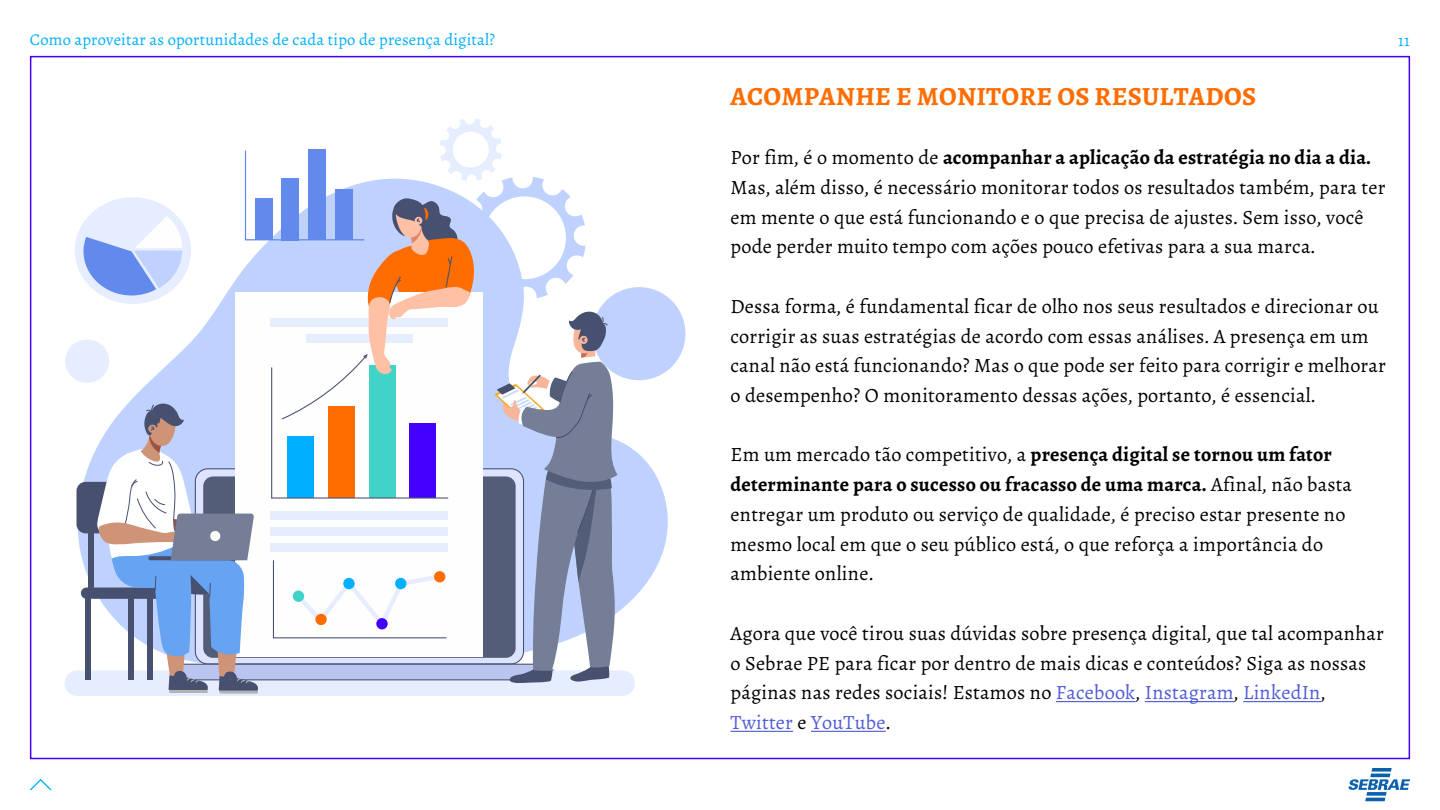
<style>
.page{position:relative;width:1440px;height:810px;background:#fff}
.page>*{position:absolute;margin:0;border:0;box-sizing:border-box;transform-origin:0 0}
.t1{font:700 26.25px "Alegreya";letter-spacing:.01em;color:#ff6d00}
.t2{font:20.25px/29.7px "Alegreya";letter-spacing:.01em;color:#000}
.t3{font:16.5px "Alegreya";letter-spacing:.01em;color:#00afff}
.s1{font-weight:700}
.s2{color:#4f5cd6}
</style>
<div class="page">
<svg style="left:30px;top:778px;width:22px;height:13px"></svg>
<hr style="left:1056px;top:701px;width:80px;height:1px;background:#4f5cd6">
<hr style="left:1145px;top:701px;width:89px;height:1px;background:#4f5cd6">
<hr style="left:1243px;top:701px;width:78px;height:1px;background:#4f5cd6">
<hr style="left:730px;top:731px;width:63px;height:1px;background:#4f5cd6">
<hr style="left:811px;top:731px;width:75px;height:1px;background:#4f5cd6">
<div style="left:64px;top:670px;width:571px;height:26px;background:#e6edff;border-radius:13px"></div>
<svg style="left:618px;top:287px;width:50px;height:325px;fill:#bfd2ff"></svg>
<div style="left:592px;top:287px;width:94px;height:93px;background:#bfd2ff;border-radius:50%"></div>
<svg style="left:65px;top:119px;width:553px;height:575px"></svg>
<svg style="left:1349px;top:768px;width:61px;height:33px"></svg>
<p class="t3" style="left:30px;top:30px;width:467px">Como aproveitar as oportunidades de cada tipo de presença digital?</p>
<p class="t3" style="left:1398px;top:30px;width:13px">11</p>
<p class="t1" style="left:730px;top:79px;width:527px">ACOMPANHE E MONITORE OS RESULTADOS</p>
<p class="t2" style="left:730px;top:143px;width:656px">Por fim, é o momento de <span class="s1">acompanhar a aplicação da estratégia no dia a dia.<br></span>Mas, além disso, é necessário monitorar todos os resultados também, para ter em mente o que está funcionando e o que precisa de ajustes. Sem isso, você pode perder muito tempo com ações pouco efetivas para a sua marca.</p>
<p class="t2" style="left:730px;top:291px;width:657px">Dessa forma, é fundamental ficar de olho nos seus resultados e direcionar ou corrigir as suas estratégias de acordo com essas análises. A presença em um canal não está funcionando? Mas o que pode ser feito para corrigir e melhorar o desempenho? O monitoramento dessas ações, portanto, é essencial.</p>
<p class="t2" style="left:730px;top:440px;width:623px">Em um mercado tão competitivo, a <span class="s1">presença digital se tornou um fator determinante para o sucesso ou fracasso de uma marca.</span> Afinal, não basta entregar um produto ou serviço de qualidade, é preciso estar presente no mesmo local em que o seu público está, o que reforça a importância do ambiente online.</p>
<p class="t2" style="left:730px;top:618px;width:655px">Agora que você tirou suas dúvidas sobre presença digital, que tal acompanhar o Sebrae PE para ficar por dentro de mais dicas e conteúdos? Siga as nossas páginas nas redes sociais! Estamos no <span class="s2">Facebook</span>, <span class="s2">Instagram</span>, <span class="s2">LinkedIn</span>, <span class="s2">Twitter</span> e <span class="s2">YouTube</span>.</p>
</div>
